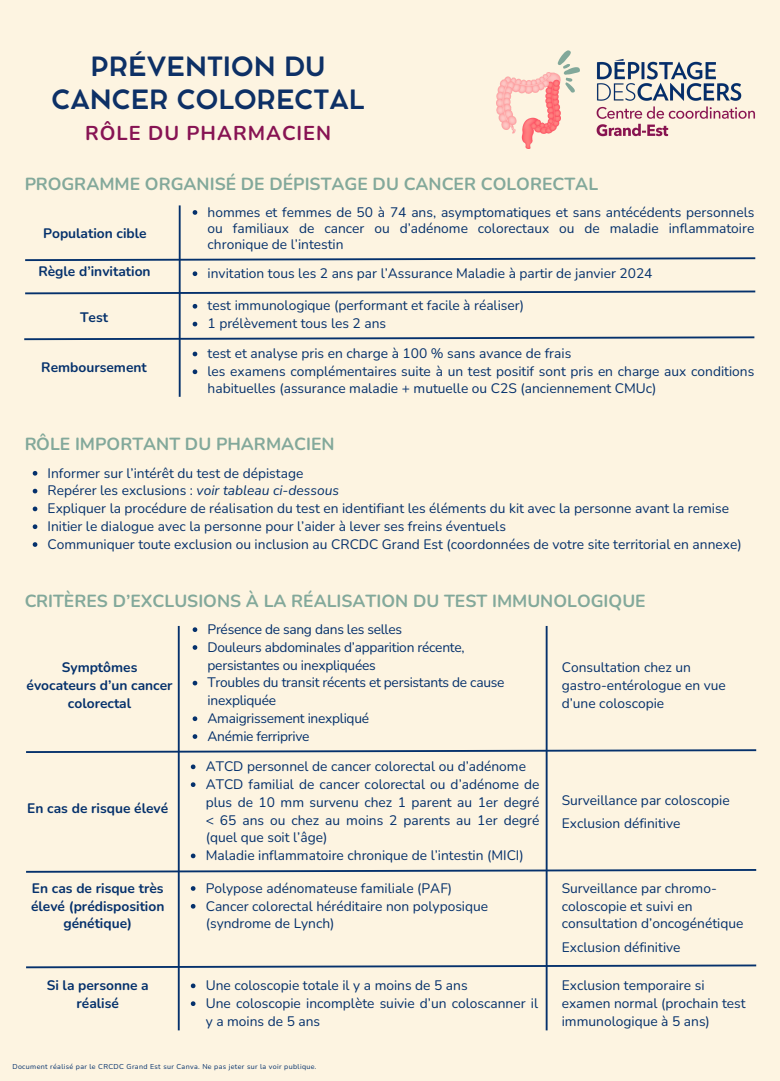
<style>
.page{position:relative;width:780px;height:1081px;background:#fff}
.page>*{position:absolute;margin:0;border:0;box-sizing:border-box;transform-origin:0 0}
.t1{font:700 26.25px/32.8px "Cocomat Pro";color:#0d3066;text-align:center}
.t2{font:700 20px "Nunito";letter-spacing:.05em;color:#871353}
.t3{font:700 17.5px "Nunito";color:#085d54}
.t4{font:13.75px/17.8px "Nunito";color:#05316c}
.t5{font:13.75px/17.8px "Nunito";letter-spacing:-.02em;color:#05316c}
.t6{font:700 13.75px/17.8px "Nunito";color:#05316c;text-align:center}
.t7{font:7.12px "Nunito";letter-spacing:.05em;color:#05316c}
.s1{font-style:italic}
</style>
<div class="page">
<div style="left:0;top:0;width:779px;height:1081px;background:#fdf4e1"></div>
<svg style="left:24px;top:335px;width:731px;height:6px"></svg>
<svg style="left:25px;top:290px;width:731px;height:5px"></svg>
<svg style="left:25px;top:256px;width:731px;height:6px"></svg>
<svg style="left:26px;top:748px;width:731px;height:6px"></svg>
<hr style="left:179px;top:205px;width:1px;height:192px;background:#05316c">
<svg style="left:26px;top:868px;width:731px;height:6px"></svg>
<svg style="left:26px;top:964px;width:731px;height:5px"></svg>
<hr style="left:178px;top:626px;width:1px;height:404px;background:#05316c">
<hr style="left:545px;top:626px;width:2px;height:404px;background:#05316c">
<img style="left:596px;top:59px;width:159px;height:78px">
<img style="left:496px;top:73px;width:64px;height:76px">
<svg style="left:557px;top:50px;width:22px;height:43px"></svg>
<svg style="left:192px;top:210px;width:5px;height:5px"></svg>
<svg style="left:192px;top:271px;width:5px;height:5px"></svg>
<svg style="left:192px;top:304px;width:5px;height:5px"></svg>
<svg style="left:192px;top:322px;width:5px;height:4px"></svg>
<svg style="left:192px;top:352px;width:5px;height:4px"></svg>
<svg style="left:192px;top:369px;width:5px;height:5px"></svg>
<svg style="left:33px;top:471px;width:4px;height:5px"></svg>
<svg style="left:33px;top:489px;width:4px;height:4px"></svg>
<svg style="left:33px;top:507px;width:4px;height:4px"></svg>
<svg style="left:33px;top:524px;width:4px;height:5px"></svg>
<svg style="left:33px;top:542px;width:4px;height:5px"></svg>
<svg style="left:192px;top:627px;width:5px;height:5px"></svg>
<svg style="left:192px;top:645px;width:5px;height:5px"></svg>
<svg style="left:192px;top:681px;width:5px;height:4px"></svg>
<svg style="left:192px;top:716px;width:5px;height:5px"></svg>
<svg style="left:192px;top:734px;width:5px;height:5px"></svg>
<svg style="left:191px;top:764px;width:4px;height:5px"></svg>
<svg style="left:191px;top:782px;width:4px;height:5px"></svg>
<svg style="left:191px;top:854px;width:4px;height:4px"></svg>
<svg style="left:191px;top:886px;width:4px;height:5px"></svg>
<svg style="left:191px;top:904px;width:4px;height:5px"></svg>
<svg style="left:191px;top:983px;width:4px;height:5px"></svg>
<svg style="left:191px;top:1001px;width:4px;height:5px"></svg>
<h1 class="t1" style="left:51px;top:52px;width:314px">PRÉVENTION DU<br>CANCER COLORECTAL</h1>
<h2 class="t2" style="left:85px;top:120px;width:247px">RÔLE DU PHARMACIEN</h2>
<p class="t3" style="left:24px;top:172px;width:575px">PROGRAMME ORGANISÉ DE DÉPISTAGE DU CANCER COLORECTAL</p>
<p class="t6" style="left:43px;top:224px;width:105px">Population cible</p>
<p class="t6" style="left:38px;top:263px;width:114px">Règle d’invitation</p>
<h4 class="t6" style="left:80px;top:308px;width:29px">Test</h4>
<p class="t6" style="left:41px;top:358px;width:107px">Remboursement</p>
<h3 class="t4" style="left:207px;top:204px;width:548px;line-height:16px;text-align:justify">hommes et femmes de 50 à 74 ans, asymptomatiques et sans antécédents personnels ou familiaux de cancer ou d’adénome colorectaux ou de maladie inflammatoire chronique de l’intestin</h3>
<p class="t4" style="left:207px;top:265px;width:446px">invitation tous les 2 ans par l’Assurance Maladie à partir de janvier 2024</p>
<h4 class="t4" style="left:207px;top:297px;width:318px">test immunologique (performant et facile à réaliser)</h4>
<h4 class="t4" style="left:207px;top:315px;width:180px">1 prélèvement tous les 2 ans</h4>
<p class="t4" style="left:207px;top:345px;width:365px">test et analyse pris en charge à 100 % sans avance de frais</p>
<p class="t4" style="left:207px;top:363px;width:548px;line-height:16.9px">les examens complémentaires suite à un test positif sont pris en charge aux conditions habituelles (assurance maladie + mutuelle ou C2S (anciennement CMUc)</p>
<p class="t3" style="left:24px;top:432px;width:311px">RÔLE IMPORTANT DU PHARMACIEN</p>
<p class="t4" style="left:48px;top:464px;width:257px">Informer sur l’intérêt du test de dépistage</p>
<h4 class="t4" style="left:48px;top:482px;width:293px">Repérer les exclusions : <span class="s1">voir tableau ci-dessous</span></h4>
<h3 class="t4" style="left:48px;top:500px;width:682px">Expliquer la procédure de réalisation du test en identifiant les éléments du kit avec la personne avant la remise</h3>
<p class="t4" style="left:48px;top:518px;width:459px">Initier le dialogue avec la personne pour l’aider à lever ses freins éventuels</p>
<p class="t4" style="left:48px;top:535px;width:695px">Communiquer toute exclusion ou inclusion au CRCDC Grand Est (coordonnées de votre site territorial en annexe)</p>
<p class="t3" style="left:24px;top:590px;width:622px">CRITÈRES D’EXCLUSIONS À LA RÉALISATION DU TEST IMMUNOLOGIQUE</p>
<h5 class="t6" style="left:27px;top:659px;width:147px">Symptômes évocateurs d’un cancer colorectal</h5>
<h4 class="t6" style="left:27px;top:799px;width:142px">En cas de risque élevé</h4>
<h4 class="t6" style="left:31px;top:879px;width:135px">En cas de risque très élevé (prédisposition génétique)</h4>
<p class="t5" style="left:207px;top:620px;width:196px">Présence de sang dans les selles</p>
<p class="t5" style="left:207px;top:638px;width:258px">Douleurs abdominales d’apparition récente, persistantes ou inexpliquées</p>
<p class="t5" style="left:207px;top:674px;width:298px">Troubles du transit récents et persistants de cause inexpliquée</p>
<h3 class="t5" style="left:207px;top:710px;width:163px">Amaigrissement inexpliqué</h3>
<p class="t5" style="left:207px;top:727px;width:103px">Anémie ferriprive</p>
<p class="t4" style="left:206px;top:758px;width:321px">ATCD personnel de cancer colorectal ou d’adénome</p>
<p class="t4" style="left:206px;top:775px;width:335px;text-align:justify">ATCD familial de cancer colorectal ou d’adénome de plus de 10 mm survenu chez 1 parent au 1er degré &lt; 65 ans ou chez au moins 2 parents au 1er degré (quel que soit l’âge)</p>
<p class="t4" style="left:206px;top:847px;width:319px">Maladie inflammatoire chronique de l’intestin (MICI)</p>
<p class="t4" style="left:206px;top:879px;width:248px">Polypose adénomateuse familiale (PAF)</p>
<p class="t4" style="left:206px;top:897px;width:284px">Cancer colorectal héréditaire non polyposique (syndrome de Lynch)</p>
<p class="t6" style="left:47px;top:977px;width:103px">Si la personne a réalisé</p>
<p class="t4" style="left:206px;top:977px;width:263px">Une coloscopie totale il y a moins de 5 ans</p>
<h5 class="t4" style="left:206px;top:994px;width:333px">Une coloscopie incomplète suivie d’un coloscanner il y a moins de 5 ans</h5>
<p class="t7" style="left:12px;top:1062px;width:305px">Document réalisé par le CRCDC Grand Est sur Canva. Ne pas jeter sur la voir publique.</p>
<p class="t4" style="left:561px;top:659px;width:166px">Consultation chez un gastro-entérologue en vue d’une coloscopie</p>
<h4 class="t4" style="left:561px;top:791px;width:169px">Surveillance par coloscopie</h4>
<h5 class="t4" style="left:561px;top:815px;width:120px">Exclusion définitive</h5>
<p class="t4" style="left:561px;top:880px;width:183px">Surveillance par chromo&shy;coloscopie et suivi en consultation d’oncogénétique</p>
<h5 class="t4" style="left:561px;top:939px;width:120px">Exclusion définitive</h5>
<h5 class="t4" style="left:561px;top:977px;width:185px">Exclusion temporaire si examen normal (prochain test immunologique à 5 ans)</h5>
</div>
